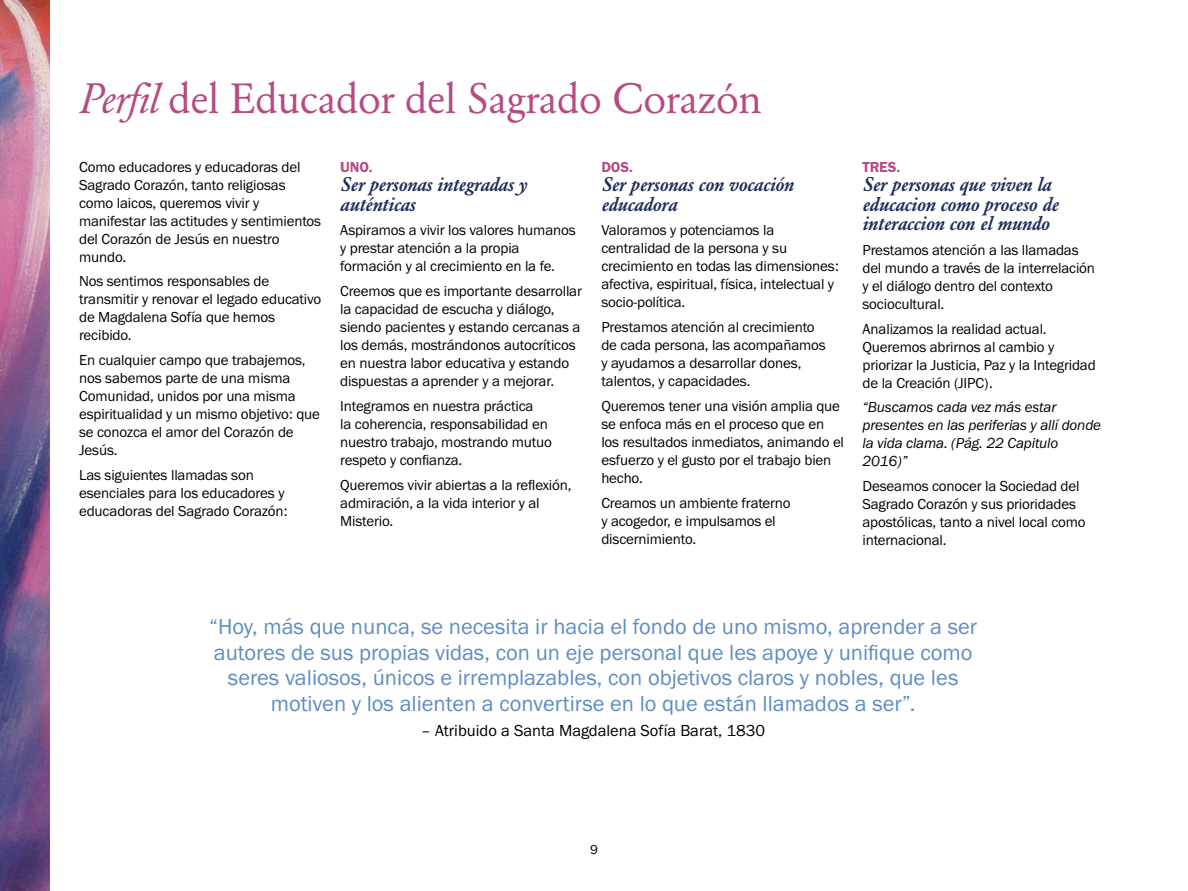
<style>
.page{position:relative;width:1188px;height:891px;background:#fff}
.page>*{position:absolute;margin:0;border:0;box-sizing:border-box;transform-origin:0 0}
.t1{font:42px "Garamond BE";letter-spacing:-.01em;color:#b64b83}
.t2{font:22.5px/25.5px "Franklin Gothic URW Boo";color:#5e8dc3;text-align:center}
.t3{font:italic 500 19.5px/19.5px "Garamond BE";letter-spacing:-.01em;color:#1f2d5a}
.t4{font:16.5px "Franklin Gothic URW Boo";color:#000}
.t5{font:15px/18px "Franklin Gothic URW Boo";letter-spacing:-.01em;color:#000}
.t6{font:15px/18px "Franklin Gothic URW Boo Ita";letter-spacing:-.01em;color:#000}
.t7{font:15px "Franklin Gothic URW Dem";letter-spacing:-.01em;color:#b64b83}
.t8{font:13.5px "Franklin Gothic URW Boo";color:#000}
.s1{font-style:italic}
</style>
<div class="page">
<img style="left:0;top:0;width:49px;height:891px">
<h1 class="t1" style="left:79px;top:74px;width:685px"><span class="s1">Perfil</span> del Educador del Sagrado Corazón</h1>
<p class="t5" style="left:79px;top:157px;width:244px">Como educadores y educadoras del<br>Sagrado Corazón, tanto religiosas como laicos, queremos vivir y manifestar las actitudes y sentimientos del Corazón de Jesús en nuestro mundo.</p>
<p class="t5" style="left:79px;top:272px;width:244px">Nos sentimos responsables de transmitir y renovar el legado educativo de Magdalena Sofía que hemos recibido.</p>
<p class="t5" style="left:79px;top:351px;width:242px">En cualquier campo que trabajemos, nos sabemos parte de una misma<br>Comunidad, unidos por una misma espiritualidad y un mismo objetivo: que se conozca el amor del Corazón de<br>Jesús.</p>
<p class="t5" style="left:79px;top:466px;width:210px">Las siguientes llamadas son esenciales para los educadores y educadoras del Sagrado Corazón:</p>
<p class="t7" style="left:601px;top:157px;width:33px">DOS.</p>
<h3 class="t3" style="left:601px;top:175px;width:194px">Ser personas con vocación educadora</h3>
<p class="t5" style="left:601px;top:221px;width:239px">Valoramos y potenciamos la centralidad de la persona y su crecimiento en todas las dimensiones: afectiva, espiritual, física, intelectual y socio-política.</p>
<p class="t5" style="left:601px;top:318px;width:226px">Prestamos atención al crecimiento de cada persona, las acompañamos y ayudamos a desarrollar dones, talentos, y capacidades.</p>
<p class="t5" style="left:601px;top:397px;width:244px">Queremos tener una visión amplia que se enfoca más en el proceso que en los resultados inmediatos, animando el esfuerzo y el gusto por el trabajo bien hecho.</p>
<p class="t5" style="left:601px;top:493px;width:191px">Creamos un ambiente fraterno y acogedor, e impulsamos el discernimiento.</p>
<p class="t7" style="left:340px;top:157px;width:34px">UNO.</p>
<h3 class="t3" style="left:340px;top:175px;width:189px">Ser personas integradas y auténticas</h3>
<p class="t5" style="left:340px;top:221px;width:237px">Aspiramos a vivir los valores humanos y prestar atención a la propia formación y al crecimiento en la fe.</p>
<p class="t5" style="left:340px;top:282px;width:243px">Creemos que es importante desarrollar la capacidad de escucha y diálogo, siendo pacientes y estando cercanas a los demás, mostrándonos autocríticos en nuestra labor educativa y estando dispuestas a aprender y a mejorar.</p>
<p class="t5" style="left:340px;top:397px;width:213px">Integramos en nuestra práctica<br>la coherencia, responsabilidad en nuestro trabajo, mostrando mutuo respeto y confianza.</p>
<p class="t5" style="left:340px;top:475px;width:233px">Queremos vivir abiertas a la reflexión, admiración, a la vida interior y al<br>Misterio.</p>
<p class="t7" style="left:862px;top:157px;width:40px">TRES.</p>
<h3 class="t3" style="left:862px;top:175px;width:198px">Ser personas que viven la educacion como proceso de interaccion con el mundo</h3>
<p class="t5" style="left:862px;top:241px;width:234px">Prestamos atención a las llamadas del mundo a través de la interrelación y el diálogo dentro del contexto sociocultural.</p>
<p class="t5" style="left:862px;top:319px;width:235px">Analizamos la realidad actual.<br>Queremos abrirnos al cambio y priorizar la Justicia, Paz y la Integridad de la Creación (JIPC).</p>
<p class="t6" style="left:862px;top:398px;width:240px">“Buscamos cada vez más estar presentes en las periferias y allí donde la vida clama. (Pág. 22 Capitulo<br>2016)”</p>
<p class="t5" style="left:862px;top:477px;width:225px">Deseamos conocer la Sociedad del<br>Sagrado Corazón y sus prioridades apostólicas, tanto a nivel local como internacional.</p>
<p class="t2" style="left:209px;top:614px;width:770px">“Hoy, más que nunca, se necesita ir hacia el fondo de uno mismo, aprender a ser autores de sus propias vidas, con un eje personal que les apoye y unifique como seres valiosos, únicos e irremplazables, con objetivos claros y nobles, que les motiven y los alienten a convertirse en lo que están llamados a ser”.</p>
<p class="t4" style="left:421px;top:721px;width:345px">– Atribuido a Santa Magdalena Sofía Barat, 1830</p>
<p class="t8" style="left:590px;top:841px;width:9px">9</p>
</div>
